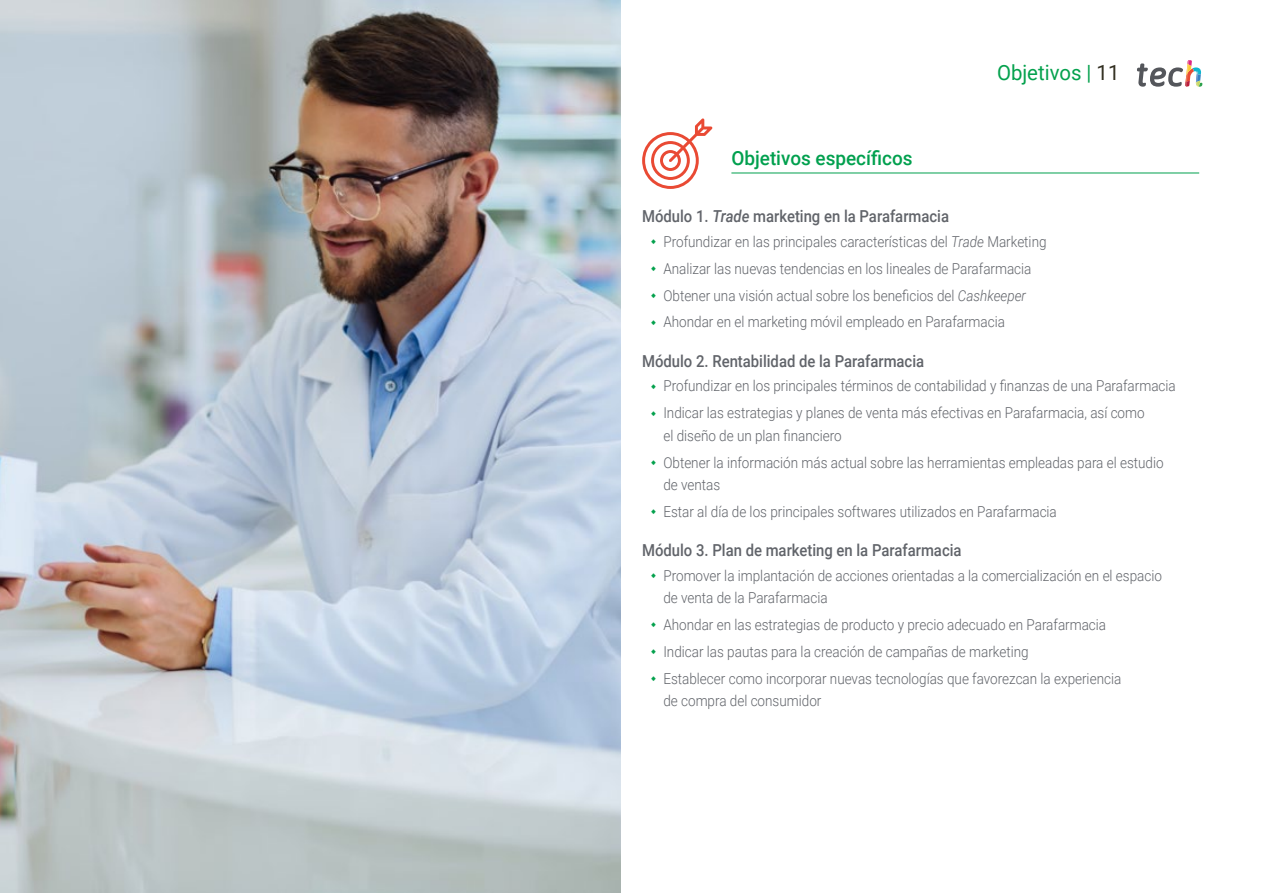
<style>
.page{position:relative;width:1263px;height:893px;background:#fff}
.page>*{position:absolute;margin:0;border:0;box-sizing:border-box;transform-origin:0 0}
.t1{font:21px "Roboto";color:#04a14d}
.t2{font:500 19.5px "Roboto";color:#00a04e}
.t3{font:500 16.5px "Roboto";color:#61646a;scale:.9 1}
.t4{font:300 15px/26.7px "Roboto";color:#61646a;scale:.9 1}
.s1{color:#312e20}
.s2{font-style:italic}
</style>
<div class="page">
<img style="left:0;top:0;width:621px;height:893px">
<svg style="left:1137px;top:60px;width:65px;height:27px"></svg>
<svg style="left:642px;top:118px;width:70px;height:71px"></svg>
<hr style="left:731px;top:173px;width:468px;height:1px;background:#00a04e">
<h2 class="t2" style="left:731px;top:144px;width:183px">Objetivos específicos</h2>
<h1 class="t1" style="left:997px;top:57px;width:124px">Objetivos | <span class="s1">11</span></h1>
<p class="t3" style="left:642px;top:205px;width:343px">Módulo 1. <span class="s2">Trade</span> marketing en la Parafarmacia</p>
<p class="t4" style="left:663px;top:228px;width:427px">Profundizar en las principales características del <span class="s2">Trade</span> Marketing Analizar las nuevas tendencias en los lineales de Parafarmacia Obtener una visión actual sobre los beneficios del <span class="s2">Cashkeeper </span>Ahondar en el marketing móvil empleado en Parafarmacia</p>
<p class="t3" style="left:642px;top:349px;width:315px">Módulo 2. Rentabilidad de la Parafarmacia</p>
<p class="t4" style="left:663px;top:372px;width:571px">Profundizar en los principales términos de contabilidad y finanzas de una Parafarmacia<br>Indicar las estrategias y planes de venta más efectivas en Parafarmacia, así como</p>
<p class="t4" style="left:663px;top:421px;width:557px">el diseño de un plan financiero<br>Obtener la información más actual sobre las herramientas empleadas para el estudio</p>
<p class="t4" style="left:663px;top:471px;width:439px">de ventas<br>Estar al día de los principales softwares utilizados en Parafarmacia</p>
<p class="t3" style="left:642px;top:539px;width:356px">Módulo 3. Plan de marketing en la Parafarmacia</p>
<p class="t4" style="left:663px;top:564px;width:555px;line-height:22.5px">Promover la implantación de acciones orientadas a la comercialización en el espacio de venta de la Parafarmacia</p>
<p class="t4" style="left:663px;top:611px;width:510px">Ahondar en las estrategias de producto y precio adecuado en Parafarmacia<br>Indicar las pautas para la creación de campañas de marketing<br>Establecer como incorporar nuevas tecnologías que favorezcan la experiencia</p>
<p class="t4" style="left:663px;top:687px;width:177px">de compra del consumidor</p>
</div>
